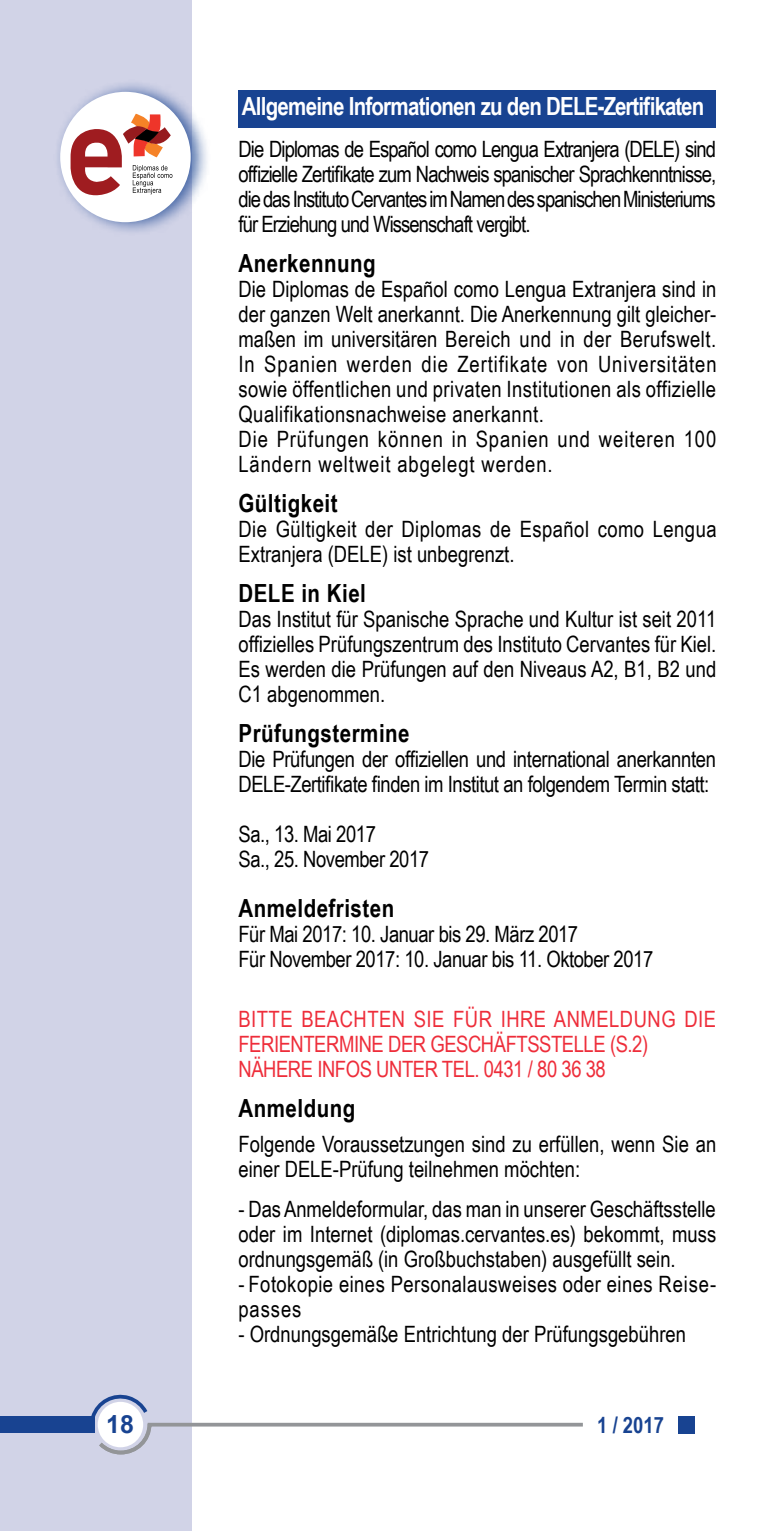
<style>
.page{position:relative;width:766px;height:1531px;background:#fff}
.page>*{position:absolute;margin:0;border:0;box-sizing:border-box;transform-origin:0 0}
.t1{font:700 25px "Arial Narrow";letter-spacing:.02em;color:#000}
.t2{font:700 25px "Arial Narrow";letter-spacing:-.03em;color:#fff}
.t3{font:700 25px "Arial";color:#184391}
.t4{font:22.5px/25px "Arial Narrow";color:#000;text-align:justify}
.t5{font:22.5px/25px "Arial Narrow";letter-spacing:.02em;color:#000}
.t6{font:22.5px/25px "Arial Narrow";letter-spacing:-.02em;color:#000}
.t7{font:22.5px/25px "Arial Narrow";letter-spacing:-.02em;color:#ee2d3a}
.t8{font:700 22.5px "Arial Narrow";color:#184391}
</style>
<div class="page">
<div style="left:0;top:0;width:191px;height:1531px;background:#d1d3e7"></div>
<div style="left:1px;top:1416px;width:94px;height:17px;background:#184391"></div>
<div style="left:678px;top:1416px;width:16px;height:17px;background:#184391"></div>
<svg style="left:91px;top:1388px;width:492px;height:68px"></svg>
<div style="left:237px;top:90px;width:478px;height:37px;background:#184391"></div>
<div style="left:53px;top:79px;width:158px;height:157px;background:#184391;opacity:.75"></div>
<div style="left:60px;top:92px;width:131px;height:130px;background:#fff;border-radius:50%"></div>
<svg style="left:71px;top:114px;width:101px;height:81px"></svg>
<p class="t2" style="left:242px;top:88px;width:464px">Allgemeine Informationen zu den DELE-Zertifikaten</p>
<p class="t4" style="left:238px;top:136px;width:479px">Die Diplomas de Español como Lengua Extranjera (DELE) sind offizielle Zertifikate zum Nachweis spanischer Sprachkenntnisse, die das Instituto Cervantes im Namen des spanischen Ministeriums für Erziehung und Wissenschaft vergibt.</p>
<p class="t1" style="left:238px;top:244px;width:139px">Anerkennung</p>
<p class="t5" style="left:238px;top:276px;width:479px">Die Diplomas de Español como Lengua Extranjera sind in der ganzen Welt anerkannt. Die Anerkennung gilt gleicher&shy;maßen im universitären Bereich und in der Berufswelt.<br>In Spanien werden die Zertifikate von Universitäten sowie öffentlichen und privaten Institutionen als offizielle Qualifikationsnachweise anerkannt.<br>Die Prüfungen können in Spanien und weiteren 100<br>Ländern weltweit abgelegt werden.</p>
<p class="t1" style="left:238px;top:484px;width:101px">Gültigkeit</p>
<p class="t5" style="left:238px;top:516px;width:479px">Die Gültigkeit der Diplomas de Español como Lengua<br>Extranjera (DELE) ist unbegrenzt.</p>
<p class="t1" style="left:238px;top:574px;width:129px">DELE in Kiel</p>
<p class="t4" style="left:238px;top:606px;width:479px">Das Institut für Spanische Sprache und Kultur ist seit 2011 offizielles Prüfungszentrum des Instituto Cervantes für Kiel.<br>Es werden die Prüfungen auf den Niveaus A2, B1, B2 und C1 abgenommen.</p>
<p class="t1" style="left:238px;top:714px;width:173px">Prüfungstermine</p>
<p class="t4" style="left:238px;top:746px;width:479px">Die Prüfungen der offiziellen und international anerkannten<br>DELE-Zertifikate finden im Institut an folgendem Termin statt:</p>
<p class="t6" style="left:238px;top:821px;width:192px">Sa., 13. Mai 2017<br>Sa., 25. November 2017</p>
<p class="t1" style="left:238px;top:889px;width:157px">Anmeldefristen</p>
<p class="t6" style="left:238px;top:921px;width:416px">Für Mai 2017: 10. Januar bis 29. März 2017<br>Für November 2017: 10. Januar bis 11. Oktober 2017</p>
<p class="t7" style="left:238px;top:1006px;width:479px">BITTE BEACHTEN SIE FÜR IHRE ANMELDUNG DIE<br>FERIENTERMINE DER GESCHÄFTSSTELLE (S.2)<br>NÄHERE INFOS UNTER TEL. 0431 / 80 36 38</p>
<p class="t1" style="left:238px;top:1089px;width:118px">Anmeldung</p>
<p class="t4" style="left:238px;top:1131px;width:479px">Folgende Voraussetzungen sind zu erfüllen, wenn Sie an einer DELE-Prüfung teilnehmen möchten:</p>
<p class="t4" style="left:238px;top:1196px;width:479px">- Das Anmeldeformular, das man in unserer Geschäftsstelle oder im Internet (diplomas.cervantes.es) bekommt, muss ordnungsgemäß (in Großbuchstaben) ausgefüllt sein.</p>
<p class="t5" style="left:238px;top:1271px;width:479px">- Fotokopie eines Personalausweises oder eines Reise&shy;passes</p>
<p class="t4" style="left:238px;top:1321px;width:449px">- Ordnungsgemäße Entrichtung der Prüfungsgebühren</p>
<p class="t3" style="left:106px;top:1406px;width:29px">18</p>
<p class="t8" style="left:597px;top:1408px;width:68px">1 / 2017</p>
</div>
